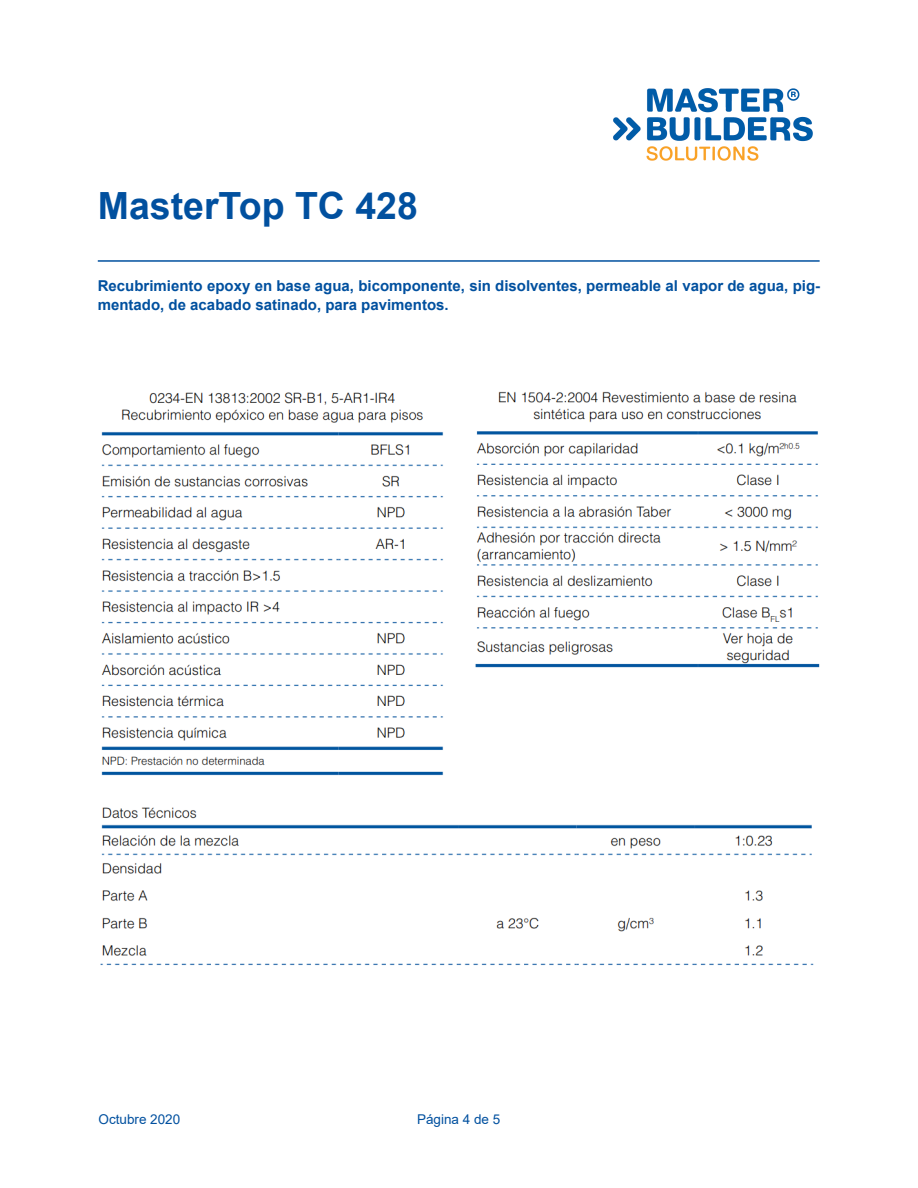
<style>
.page{position:relative;width:918px;height:1188px;background:#fff}
.page>*{position:absolute;margin:0;border:0;box-sizing:border-box;transform-origin:0 0}
.t1{font:700 37.5px "Arial";color:#01509f}
.t2{font:700 15px/18.8px "Arial";color:#01509f}
.t3{font:13.5px "Arial";color:#01509f}
</style>
<div class="page">
<hr style="left:98px;top:260px;width:722px;height:2px;background:#01509f">
<img style="left:613px;top:88px;width:200px;height:73px">
<img style="left:100px;top:391px;width:720px;height:575px">
<h1 class="t1" style="left:98px;top:179px;width:322px">MasterTop TC 428</h1>
<p class="t2" style="left:98px;top:277px;width:724px">Recubrimiento epoxy en base agua, bicomponente, sin disolventes, permeable al vapor de agua, pig&shy;mentado, de acabado satinado, para pavimentos.</p>
<p class="t3" style="left:99px;top:1110px;width:83px">Octubre 2020</p>
<p class="t3" style="left:417px;top:1110px;width:85px">Página 4 de 5</p>
</div>
